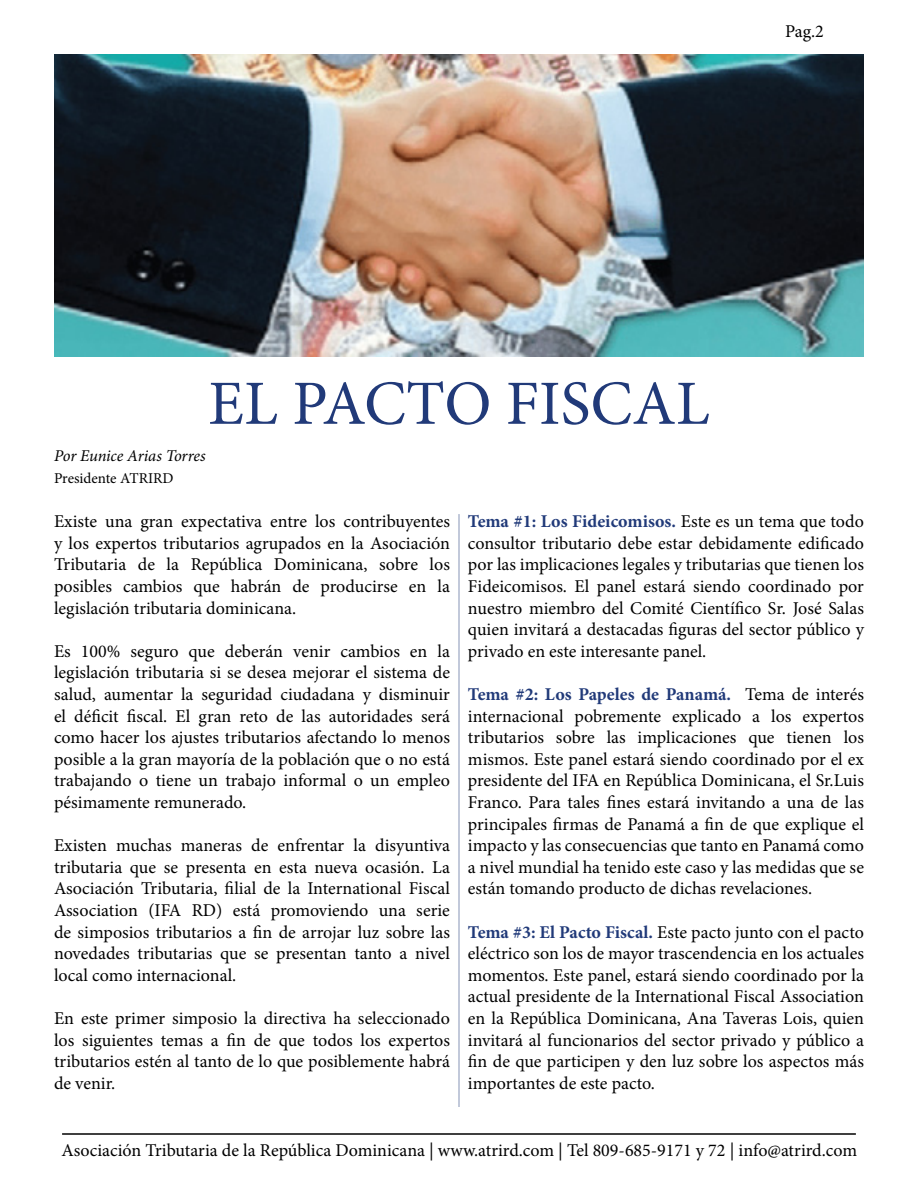
<style>
.page{position:relative;width:918px;height:1188px;background:#fff}
.page>*{position:absolute;margin:0;border:0;box-sizing:border-box;transform-origin:0 0}
.t1{font:63px "Minion Pro";color:#213a79}
.t2{font:18px/21.6px "Minion Pro";color:#000;text-align:justify}
.t3{font:italic 16.5px "Minion Pro";letter-spacing:-.01em;color:#000}
.t4{font:15px "Minion Pro";color:#000}
.s1{font-weight:700;color:#213a79}
</style>
<div class="page">
<hr style="left:62px;top:1133px;width:794px;height:2px;background:#000">
<img style="left:54px;top:54px;width:810px;height:302px">
<hr style="left:458px;top:514px;width:2px;height:593px;background:#213a79">
<p class="t2" style="left:785px;top:20px;width:40px">Pag.2</p>
<h1 class="t1" style="left:208px;top:361px;width:503px">EL PACTO FISCAL</h1>
<p class="t3" style="left:54px;top:445px;width:153px">Por Eunice Arias Torres</p>
<p class="t4" style="left:54px;top:468px;width:121px">Presidente ATRIRD</p>
<p class="t2" style="left:54px;top:511px;width:398px">Existe una gran expectativa entre los contribuyentes y los expertos tributarios agrupados en la Asociación Tributaria de la República Dominicana, sobre los posibles cambios que habrán de producirse en la legislación tributaria dominicana.</p>
<p class="t2" style="left:54px;top:640px;width:398px">Es 100% seguro que deberán venir cambios en la legislación tributaria si se desea mejorar el sistema de salud, aumentar la seguridad ciudadana y disminuir el déficit fiscal. El gran reto de las autoridades será como hacer los ajustes tributarios afectando lo menos posible a la gran mayoría de la población que o no está trabajando o tiene un trabajo informal o un empleo pésimamente remunerado.</p>
<p class="t2" style="left:54px;top:835px;width:398px">Existen muchas maneras de enfrentar la disyuntiva tributaria que se presenta en esta nueva ocasión. La Asociación Tributaria, filial de la International Fiscal Association (IFA RD) está promoviendo una serie de simposios tributarios a fin de arrojar luz sobre las novedades tributarias que se presentan tanto a nivel local como internacional.</p>
<p class="t2" style="left:54px;top:1008px;width:398px">En este primer simposio la directiva ha seleccionado los siguientes temas a fin de que todos los expertos tributarios estén al tanto de lo que posiblemente habrá de venir.</p>
<p class="t2" style="left:468px;top:511px;width:398px"><span class="s1">Tema #1: Los Fideicomisos.</span> Este es un tema que todo consultor tributario debe estar debidamente edificado por las implicaciones legales y tributarias que tienen los Fideicomisos. El panel estará siendo coordinado por nuestro miembro del Comité Científico Sr. José Salas quien invitará a destacadas figuras del sector público y privado en este interesante panel.</p>
<p class="t2" style="left:468px;top:684px;width:398px"><span class="s1">Tema #2: Los Papeles de Panamá.</span> Tema de interés internacional pobremente explicado a los expertos tributarios sobre las implicaciones que tienen los mismos. Este panel estará siendo coordinado por el ex presidente del IFA en República Dominicana, el Sr.Luis Franco. Para tales fines estará invitando a una de las principales firmas de Panamá a fin de que explique el impacto y las consecuencias que tanto en Panamá como a nivel mundial ha tenido este caso y las medidas que se están tomando producto de dichas revelaciones.</p>
<p class="t2" style="left:468px;top:921px;width:398px"><span class="s1">Tema #3: El Pacto Fiscal.</span> Este pacto junto con el pacto eléctrico son los de mayor trascendencia en los actuales momentos. Este panel, estará siendo coordinado por la actual presidente de la International Fiscal Association en la República Dominicana, Ana Taveras Lois, quien invitará al funcionarios del sector privado y público a fin de que participen y den luz sobre los aspectos más importantes de este pacto.</p>
<p class="t2" style="left:62px;top:1139px;width:797px">Asociación Tributaria de la República Dominicana | www.atrird.com | Tel 809-685-9171 y 72 | info@atrird.com</p>
</div>
